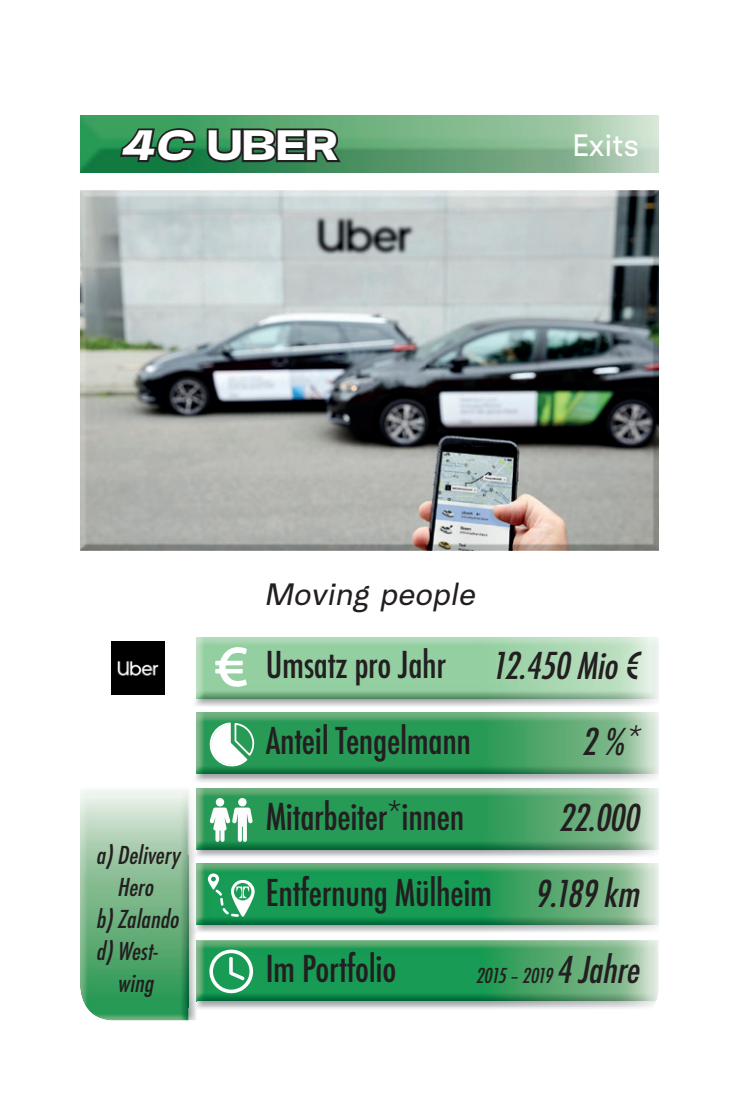
<style>
.page{position:relative;width:738px;height:1100px;background:#fff}
.page>*{position:absolute;margin:0;border:0;box-sizing:border-box;transform-origin:0 0}
.t1{font:900 expanded 44px "Mueller";color:#fff}
.t2{font:500 condensed 36px/76px "Futura";letter-spacing:-.01em;color:#231f20}
.t3{font:italic 500 condensed 36px/76px "Futura";color:#231f20;text-align:right}
.t4{font:italic 32px "Mueller";color:#231f20}
.t5{font:32px "Mueller";color:#fff}
.t6{font:italic 500 condensed 24px "Futura";color:#231f20}
.t7{font:italic 500 condensed 20px "Futura";color:#231f20}
.s1{font-style:italic}
.s2{font-size:36px}
</style>
<div class="page">
<img style="left:80px;top:115px;width:579px;height:906px">
<p class="t1" style="left:120px;top:121px;width:218px"><span class="s1">4C</span> UBER</p>
<p class="t5" style="left:572px;top:127px;width:68px">Exits</p>
<p class="t6" style="left:96px;top:839px;width:90px">a) Delivery</p>
<p class="t6" style="left:117px;top:871px;width:43px">Hero</p>
<p class="t6" style="left:96px;top:903px;width:89px">b) Zalando</p>
<p class="t6" style="left:96px;top:935px;width:68px">d) West-</p>
<p class="t6" style="left:117px;top:967px;width:43px">wing</p>
<p class="t4" style="left:264px;top:576px;width:218px">Moving people</p>
<p class="t2" style="left:265px;top:627px;width:228px">Umsatz pro Jahr<br>Anteil Tengelmann<br>Mitarbeiter*innen<br>Entfernung Mülheim<br>Im Portfolio</p>
<p class="t3" style="left:491px;top:628px;width:157px">12.450Mio€<br>2%*<br>22.000<br>9.189km</p>
<p class="t7" style="left:475px;top:963px;width:173px">2015–2019 <span class="s2">4Jahre</span></p>
</div>
